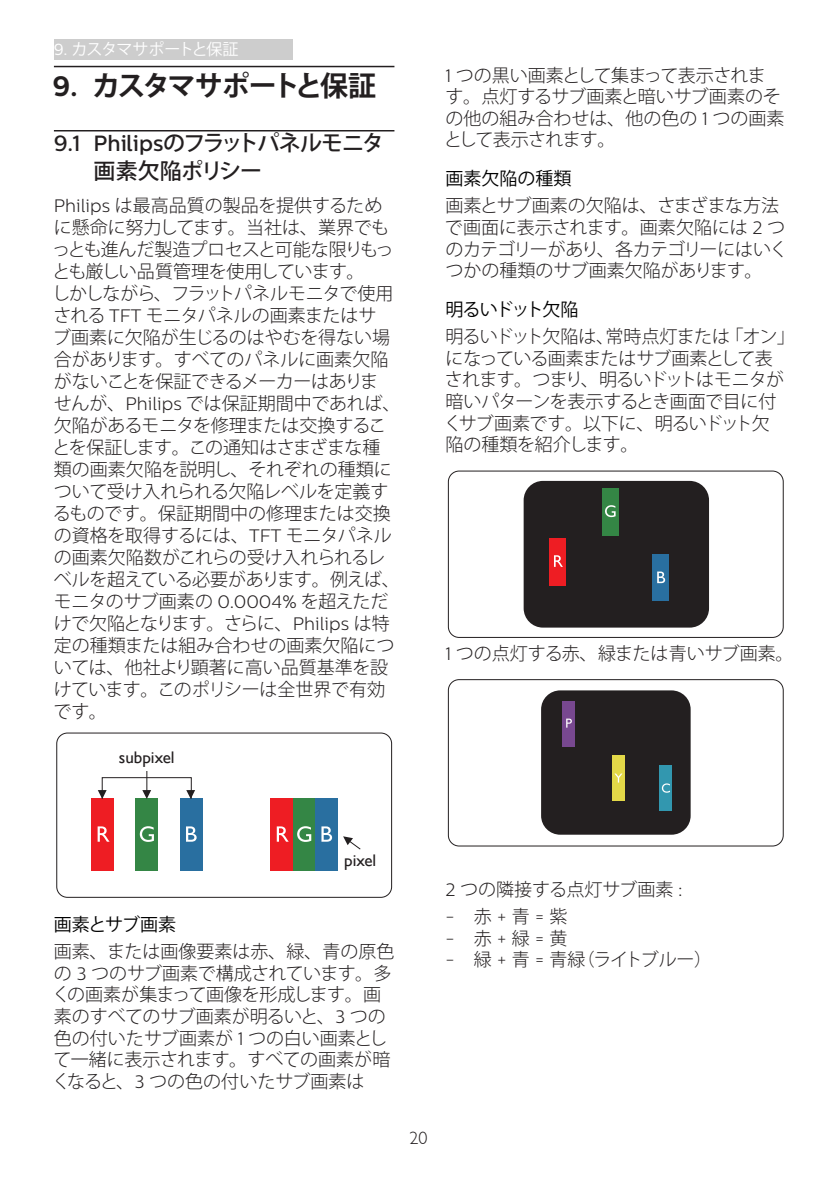
<style>
.page{position:relative;width:840px;height:1191px;background:#fff}
.page>*{position:absolute;margin:0;border:0;box-sizing:border-box;transform-origin:0 0}
.t1{font:700 28px "Koz Go Std";letter-spacing:-.095em;color:#231f20}
.t2{font:500 22px/28px "Koz Go Std";letter-spacing:-.05em;color:#231f20}
.chapter-paragraph{font:300 18px/22px "Koz Go Std";letter-spacing:-.01em;color:#231f20}
.chapter-paragraph-2{font:300 18px/21.6px "Koz Go Std";letter-spacing:-.04em;color:#231f20}
.Body_Text{font:300 18px "Koz Go Std";letter-spacing:-.04em;color:#231f20}
.Body_Text-2{font:300 18px "Centrale Sans";color:#231f20}
.Heading_3{font:18px "Koz Go Std";letter-spacing:-.07em;color:#000}
.Heading_3-2{font:18px "Koz Go Std";letter-spacing:-.025em;color:#000}
.Heading_3-3{font:18px "Koz Go Std";color:#000}
.t3{font:300 18px "Gill Alt One";color:#231f20}
.t4{font:16.8px "Gill Sans Alt One WGL";color:#231f20}
.t5{font:16px "Koz Go Std";letter-spacing:-.055em;color:#fff}
.s1{font-family:"Centrale Sans"}
.s2{font-family:"Koz Go Std"}
</style>
<div class="page">
<div style="left:54px;top:39px;width:238px;height:20px;background:#cdcdcd"></div>
<hr style="left:54px;top:66px;width:340px;height:1px;background:#231f20">
<hr style="left:54px;top:130px;width:340px;height:1px;background:#231f20">
<div style="left:56px;top:733px;width:335px;height:164px;border:1px solid #231f20;border-radius:11px"></div>
<div style="left:91px;top:798px;width:23px;height:73px;background:#ee1d23"></div>
<div style="left:136px;top:798px;width:22px;height:73px;background:#348645"></div>
<div style="left:180px;top:798px;width:22px;height:73px;background:#296fa0"></div>
<svg style="left:98px;top:826px;width:11px;height:15px"></svg>
<svg style="left:140px;top:826px;width:14px;height:16px"></svg>
<svg style="left:186px;top:826px;width:10px;height:15px"></svg>
<div style="left:270px;top:798px;width:23px;height:73px;background:#ee1d23"></div>
<div style="left:293px;top:798px;width:22px;height:73px;background:#348645"></div>
<div style="left:315px;top:798px;width:23px;height:73px;background:#296fa0"></div>
<svg style="left:276px;top:826px;width:12px;height:15px"></svg>
<svg style="left:297px;top:826px;width:14px;height:16px"></svg>
<svg style="left:321px;top:826px;width:11px;height:15px"></svg>
<svg style="left:343px;top:836px;width:18px;height:14px"></svg>
<svg style="left:142px;top:771px;width:9px;height:26px"></svg>
<svg style="left:98px;top:790px;width:9px;height:9px"></svg>
<svg style="left:186px;top:790px;width:9px;height:7px"></svg>
<div style="left:102px;top:777px;width:90px;height:22px;border:1px solid #231f20"></div>
<div style="left:448px;top:471px;width:335px;height:166px;border:1px solid #231f20;border-radius:11px"></div>
<div style="left:523px;top:481px;width:185px;height:146px;background:#231f20;border-radius:19px"></div>
<div style="left:601px;top:488px;width:17px;height:47px;background:#348645"></div>
<svg style="left:605px;top:505px;width:10px;height:12px"></svg>
<div style="left:549px;top:538px;width:16px;height:47px;background:#ee1d23"></div>
<svg style="left:554px;top:555px;width:8px;height:12px"></svg>
<div style="left:651px;top:554px;width:17px;height:46px;background:#296fa0"></div>
<svg style="left:657px;top:571px;width:7px;height:12px"></svg>
<div style="left:448px;top:679px;width:335px;height:167px;border:1px solid #231f20;border-radius:11px"></div>
<div style="left:541px;top:690px;width:149px;height:144px;background:#231f20;border-radius:19px"></div>
<div style="left:562px;top:700px;width:12px;height:46px;background:#784890"></div>
<div style="left:611px;top:755px;width:13px;height:46px;background:#e3d848"></div>
<div style="left:659px;top:765px;width:12px;height:46px;background:#3297af"></div>
<svg style="left:566px;top:718px;width:5px;height:9px"></svg>
<svg style="left:614px;top:773px;width:8px;height:9px"></svg>
<svg style="left:661px;top:783px;width:8px;height:9px"></svg>
<p class="t5" style="left:54px;top:40px;width:186px"><span class="s1">9.</span> カスタマサポートと保証</p>
<p class="t1" style="left:52px;top:67px;width:325px"><span class="s1">9.</span> カスタマサポートと保証</p>
<p class="t2" style="left:94px;top:130px;width:292px;text-indent:-40px"><span class="s1">9.1 Philips</span>のフラットパネルモニタ画素欠陥ポリシー</p>
<p class="chapter-paragraph" style="left:52px;top:195px;width:350px"><span class="s1">Philips</span> は最高品質の製品を提供するために懸命に努力してます。当社は、業界でもっとも進んだ製造プロセスと可能な限りもっとも厳しい品質管理を使用しています。<br>しかしながら、フラットパネルモニタで使用される <span class="s1">TFT</span> モニタパネルの画素またはサ<br>ブ画素に欠陥が生じるのはやむを得ない場合があります。すべてのパネルに画素欠陥がないことを保証できるメーカーはありま<br>せんが、<span class="s1">Philips</span> では保証期間中であれば、欠陥があるモニタを修理または交換することを保証します。この通知はさまざまな種類の画素欠陥を説明し、それぞれの種類について受け入れられる欠陥レベルを定義するものです。保証期間中の修理または交換の資格を取得するには、<span class="s1">TFT</span> モニタパネルの画素欠陥数がこれらの受け入れられるレベルを超えている必要があります。例えば、モニタのサブ画素の <span class="s1">0.0004%</span> を超えただけで欠陥となります。さらに、<span class="s1">Philips</span> は特定の種類または組み合わせの画素欠陥については、他社より顕著に高い品質基準を設けています。このポリシーは全世界で有効です。</p>
<p class="t4" style="left:119px;top:745px;width:57px">subpixel</p>
<p class="chapter-paragraph" style="left:444px;top:65px;width:342px"><span class="s1">1</span> つの黒い画素として集まって表示されます。点灯するサブ画素と暗いサブ画素のその他の組み合わせは、他の色の <span class="s1">1</span> つの画素として表示されます。</p>
<p class="Heading_3-3" style="left:445px;top:167px;width:128px">画素欠陥の種類</p>
<p class="chapter-paragraph" style="left:444px;top:195px;width:344px">画素とサブ画素の欠陥は、さまざまな方法で画面に表示されます。画素欠陥には <span class="s1">2</span> つのカテゴリーがあり、各カテゴリーにはいくつかの種類のサブ画素欠陥があります。</p>
<p class="Heading_3" style="left:445px;top:298px;width:134px">明るいドット欠陥</p>
<p class="chapter-paragraph-2" style="left:444px;top:326px;width:352px">明るいドット欠陥は、常時点灯または「オン」になっている画素またはサブ画素として表<br>されます。つまり、明るいドットはモニタが暗いパターンを表示するとき画面で目に付くサブ画素です。以下に、明るいドット欠<br>陥の種類を紹介します。</p>
<p class="chapter-paragraph" style="left:445px;top:642px;width:349px"><span class="s1">1</span> つの点灯する赤、緑または青いサブ画素。</p>
<p class="t4" style="left:344px;top:849px;width:34px">pixel</p>
<p class="Heading_3-2" style="left:54px;top:913px;width:124px">画素とサブ画素</p>
<p class="chapter-paragraph" style="left:52px;top:941px;width:343px">画素、または画像要素は赤、緑、青の原色の <span class="s1">3</span> つのサブ画素で構成されています。多くの画素が集まって画像を形成します。画素のすべてのサブ画素が明るいと、<span class="s1">3</span> つの色の付いたサブ画素が <span class="s1">1</span> つの白い画素として一緒に表示されます。すべての画素が暗くなると、<span class="s1">3</span> つの色の付いたサブ画素は</p>
<p class="t3" style="left:409px;top:1128px;width:19px">20</p>
<p class="chapter-paragraph" style="left:445px;top:878px;width:238px"><span class="s1">2</span> つの隣接する点灯サブ画素 <span class="s1">:</span></p>
<p class="Body_Text-2" style="left:445px;top:906px;width:123px">- <span class="s2">赤</span> + <span class="s2">青</span> = <span class="s2">紫</span></p>
<p class="Body_Text-2" style="left:445px;top:928px;width:123px">- <span class="s2">赤</span> + <span class="s2">緑</span> = <span class="s2">黄</span></p>
<p class="Body_Text" style="left:445px;top:948px;width:268px"><span class="s1">-</span> 緑 <span class="s1">+</span> 青 <span class="s1">=</span> 青緑（ライトブルー）</p>
</div>
